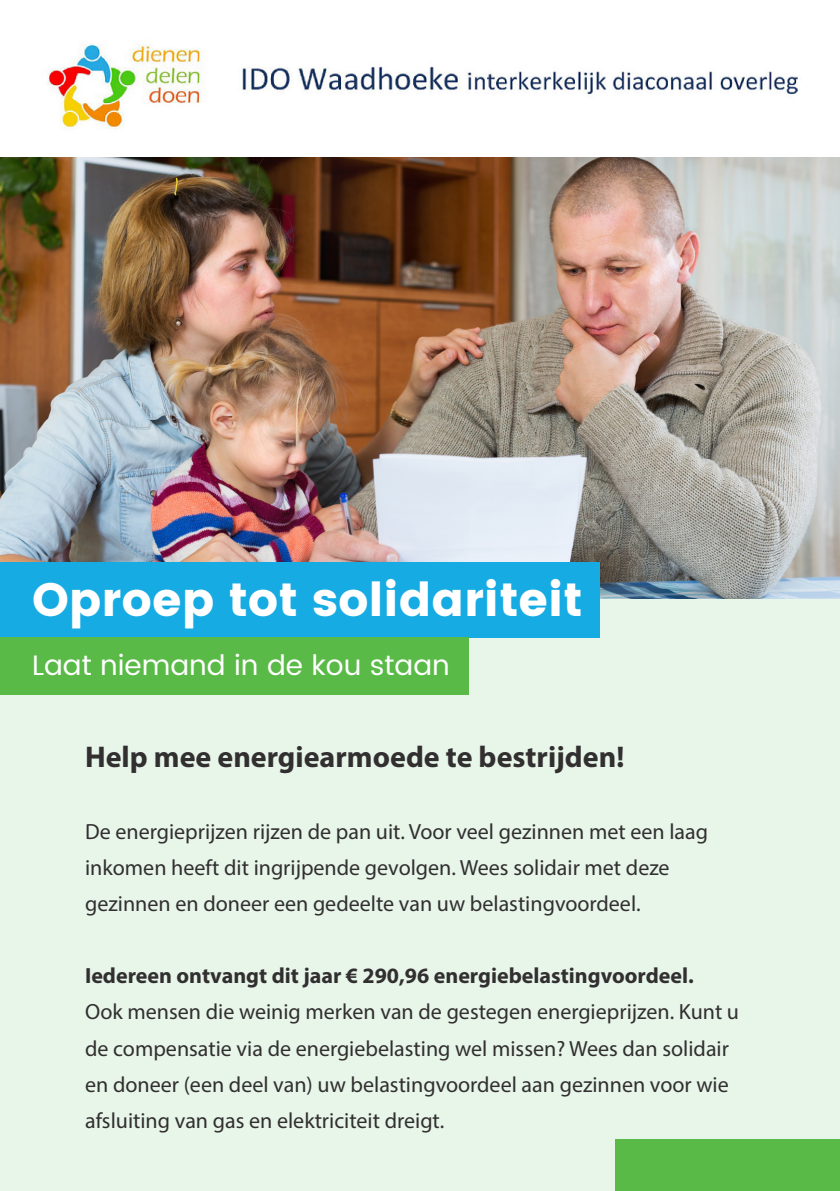
<style>
.page{position:relative;width:840px;height:1191px;background:#fff}
.page>*{position:absolute;margin:0;border:0;box-sizing:border-box;transform-origin:0 0}
.t1{font:700 46.8px "Poppins";color:#fff}
.t2{font:700 30px "Myriad Pro";color:#312f30}
.t3{font:28px "Poppins";color:#fff}
.t4{font:22px/36px "Myriad Pro";color:#312f30}
.s1{font-weight:700}
</style>
<div class="page">
<img style="left:0;top:157px;width:839px;height:441px">
<img style="left:47px;top:44px;width:751px;height:85px">
<div style="left:0;top:562px;width:599px;height:75px;background:#16abe3"></div>
<svg style="left:0;top:598px;width:839px;height:593px;background:#d5eedf"></svg>
<div style="left:614px;top:1140px;width:225px;height:51px;background:#5aba47"></div>
<p class="t1" style="left:32px;top:573px;width:551px">Oproep tot solidariteit</p>
<p class="t3" style="left:32px;top:645px;width:419px">Laat niemand in de kou staan</p>
<p class="t2" style="left:85px;top:737px;width:540px">Help mee energiearmoede te bestrijden!</p>
<p class="t4" style="left:85px;top:813px;width:624px">De energieprijzen rijzen de pan uit. Voor veel gezinnen met een laag inkomen heeft dit ingrijpende gevolgen. Wees solidair met deze gezinnen en doneer een gedeelte van uw belastingvoordeel.</p>
<p class="t4" style="left:85px;top:957px;width:655px"><span class="s1">Iedereen ontvangt dit jaar € 290,96 energiebelastingvoordeel.<br></span>Ook mensen die weinig merken van de gestegen energieprijzen. Kunt u de compensatie via de energiebelasting wel missen? Wees dan solidair en doneer (een deel van) uw belastingvoordeel aan gezinnen voor wie afsluiting van gas en elektriciteit dreigt.</p>
</div>
